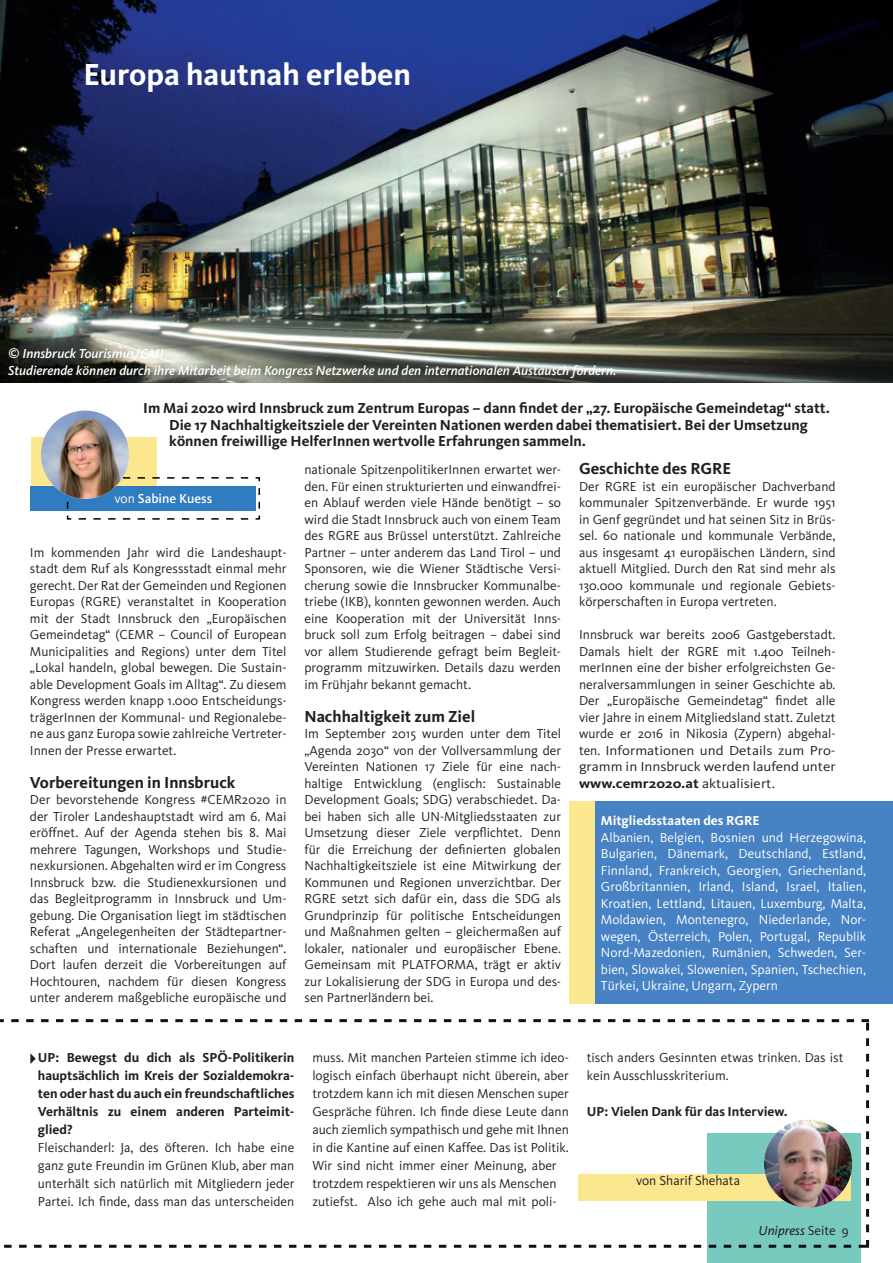
<style>
.page{position:relative;width:893px;height:1263px;background:#fff}
.page>*{position:absolute;margin:0;border:0;box-sizing:border-box;transform-origin:0 0}
.t1{font:700 31.5px "Kievit";color:#fff}
.t2{font:700 16.5px "Kievit";color:#231f20}
.t3{font:700 15px/16.5px "Kievit";color:#231f20}
.t4{font:13.5px/16.5px "Kievit";color:#231f20;text-align:justify}
.t5{font:13.5px/16.5px "Kievit";color:#fff;text-align:justify}
.t6{font:700 13.5px/18px "Kievit";color:#231f20;text-align:justify}
.t7{font:italic 500 13.5px/16.5px "Kievit";color:#fff}
.t8{font:700 13.5px "Kievit";color:#fff}
.t9{font:500 13.5px "Kievit";color:#fff}
.t10{font:italic 13.5px "Kievit";color:#231f20}
.s1{font-weight:400}
.s2{font-weight:700}
.s3{font-style:normal}
</style>
<div class="page">
<div style="left:570px;top:801px;width:323px;height:203px;background:#4782c4"></div>
<div style="left:569px;top:801px;width:25px;height:203px;background:#fbe78e"></div>
<div style="left:707px;top:1133px;width:154px;height:130px;background:#78cabe"></div>
<img style="left:0;top:0;width:893px;height:382px">
<div style="left:31px;top:437px;width:126px;height:61px;background:#fbe78e"></div>
<div style="left:31px;top:486px;width:225px;height:25px;background:#2f7cc0"></div>
<svg style="left:66px;top:476px;width:194px;height:44px"></svg>
<svg style="left:0;top:1019px;width:869px;height:229px"></svg>
<img style="left:764px;top:1119px;width:88px;height:89px;border-radius:44px">
<img style="left:41px;top:410px;width:88px;height:89px;border-radius:44px">
<h1 class="t1" style="left:84px;top:56px;width:329px">Europa hautnah erleben</h1>
<p class="t7" style="left:8px;top:346px;width:610px">© Innsbruck Tourismus/CMI<br>Studierende können durch ihre Mitarbeit beim Kongress Netzwerke und den internationalen Austausch fördern.</p>
<p class="t3" style="left:169px;top:400px;width:662px;text-indent:-26px">Im Mai 2020 wird Innsbruck zum Zentrum Europas – dann findet der „27. Europäische Gemeindetag“ statt.<br>Die 17 Nachhaltigkeitsziele der Vereinten Nationen werden dabei thematisiert. Bei der Umsetzung können freiwillige HelferInnen wertvolle Erfahrungen sammeln.</p>
<p class="t9" style="left:114px;top:491px;width:99px"><span class="s1">von</span> Sabine Kuess</p>
<p class="t4" style="left:30px;top:544px;width:258px">Im kommenden Jahr wird die Landeshaupt&shy;stadt dem Ruf als Kongressstadt einmal mehr gerecht. Der Rat der Gemeinden und Regionen Europas (RGRE) veranstaltet in Kooperation mit der Stadt Innsbruck den „Europäischen Gemeindetag“ (CEMR – Council of European Municipalities and Regions) unter dem Titel „Lokal handeln, global bewegen. Die Sustain&shy;able Development Goals im Alltag“. Zu diesem Kongress werden knapp 1.000 Entscheidungs&shy;trägerInnen der Kommunal- und Regionalebe&shy;ne aus ganz Europa sowie zahlreiche Vertreter-Innen der Presse erwartet.</p>
<p class="t2" style="left:30px;top:772px;width:207px">Vorbereitungen in Innsbruck</p>
<p class="t4" style="left:30px;top:791px;width:258px">Der bevorstehende Kongress #CEMR2020 in der Tiroler Landeshauptstadt wird am 6. Mai eröffnet. Auf der Agenda stehen bis 8. Mai mehrere Tagungen, Workshops und Studie&shy;nexkursionen. Abgehalten wird er im Congress Innsbruck bzw. die Studienexkursionen und das Begleitprogramm in Innsbruck und Um&shy;gebung. Die Organisation liegt im städtischen Referat „Angelegenheiten der Städtepartner&shy;schaften und internationale Beziehungen“.<br>Dort laufen derzeit die Vorbereitungen auf Hochtouren, nachdem für diesen Kongress unter anderem maßgebliche europäische und</p>
<p class="t4" style="left:304px;top:461px;width:258px">nationale SpitzenpolitikerInnen erwartet wer&shy;den. Für einen strukturierten und einwandfrei&shy;en Ablauf werden viele Hände benötigt – so wird die Stadt Innsbruck auch von einem Team des RGRE aus Brüssel unterstützt. Zahlreiche Partner – unter anderem das Land Tirol – und Sponsoren, wie die Wiener Städtische Versi&shy;cherung sowie die Innsbrucker Kommunalbe&shy;triebe (IKB), konnten gewonnen werden. Auch eine Kooperation mit der Universität Inns&shy;bruck soll zum Erfolg beitragen – dabei sind vor allem Studierende gefragt beim Begleit&shy;programm mitzuwirken. Details dazu werden im Frühjahr bekannt gemacht.</p>
<p class="t2" style="left:304px;top:706px;width:172px">Nachhaltigkeit zum Ziel</p>
<p class="t4" style="left:304px;top:725px;width:258px">Im September 2015 wurden unter dem Titel „Agenda 2030“ von der Vollversammlung der Vereinten Nationen 17 Ziele für eine nach&shy;haltige Entwicklung (englisch: Sustainable Development Goals; SDG) verabschiedet. Da&shy;bei haben sich alle UN-Mitgliedsstaaten zur Umsetzung dieser Ziele verpflichtet. Denn für die Erreichung der definierten globalen Nachhaltigkeitsziele ist eine Mitwirkung der Kommunen und Regionen unverzichtbar. Der RGRE setzt sich dafür ein, dass die SDG als Grundprinzip für politische Entscheidungen und Maßnahmen gelten – gleichermaßen auf lokaler, nationaler und europäischer Ebene.<br>Gemeinsam mit PLATFORMA, trägt er aktiv zur Lokalisierung der SDG in Europa und des&shy;sen Partnerländern bei.</p>
<p class="t2" style="left:579px;top:459px;width:154px">Geschichte des RGRE</p>
<p class="t4" style="left:579px;top:478px;width:258px">Der RGRE ist ein europäischer Dachverband kommunaler Spitzenverbände. Er wurde 1951 in Genf gegründet und hat seinen Sitz in Brüs&shy;sel. 60 nationale und kommunale Verbände, aus insgesamt 41 europäischen Ländern, sind aktuell Mitglied. Durch den Rat sind mehr als 130.000 kommunale und regionale Gebiets&shy;körperschaften in Europa vertreten.</p>
<p class="t4" style="left:579px;top:626px;width:258px">Innsbruck war bereits 2006 Gastgeberstadt.<br>Damals hielt der RGRE mit 1.400 Teilneh&shy;merInnen eine der bisher erfolgreichsten Ge&shy;neralversammlungen in seiner Geschichte ab.<br>Der „Europäische Gemeindetag“ findet alle vier Jahre in einem Mitgliedsland statt. Zuletzt wurde er 2016 in Nikosia (Zypern) abgehal&shy;ten. Informationen und Details zum Pro&shy;gramm in Innsbruck werden laufend unter <span class="s2">www.cemr2020.at</span> aktualisiert.</p>
<p class="t8" style="left:601px;top:813px;width:160px">Mitgliedsstaaten des RGRE</p>
<p class="t5" style="left:601px;top:829px;width:267px">Albanien, Belgien, Bosnien und Herzegowina, Bulgarien, Dänemark, Deutschland, Estland, Finnland, Frankreich, Georgien, Griechenland, Großbritannien, Irland, Island, Israel, Italien, Kroatien, Lettland, Litauen, Luxemburg, Malta, Moldawien, Montenegro, Niederlande, Nor&shy;wegen, Österreich, Polen, Portugal, Republik Nord-Mazedonien, Rumänien, Schweden, Ser&shy;bien, Slowakei, Slowenien, Spanien, Tschechien, Türkei, Ukraine, Ungarn, Zypern</p>
<p class="t6" style="left:38px;top:1048px;width:258px">UP: Bewegst du dich als SPÖ-Politikerin hauptsächlich im Kreis der Sozialdemokra&shy;ten oder hast du auch ein freundschaftliches Verhältnis zu einem anderen Parteimit&shy;glied?</p>
<p class="t4" style="left:38px;top:1139px;width:258px;line-height:18px">Fleischanderl: Ja, des öfteren. Ich habe eine ganz gute Freundin im Grünen Klub, aber man unterhält sich natürlich mit Mitgliedern jeder Partei. Ich finde, dass man das unterscheiden</p>
<p class="t4" style="left:312px;top:1049px;width:258px;line-height:18px;text-align:left">muss. Mit manchen Parteien stimme ich ideo&shy;logisch einfach überhaupt nicht überein, aber trotzdem kann ich mit diesen Menschen super Gespräche führen. Ich finde diese Leute dann auch ziemlich sympathisch und gehe mit Ihnen in die Kantine auf einen Kaffee. Das ist Politik.<br>Wir sind nicht immer einer Meinung, aber trotzdem respektieren wir uns als Menschen zutiefst. Also ich gehe auch mal mit poli-</p>
<p class="t4" style="left:587px;top:1049px;width:258px;line-height:18px">tisch anders Gesinnten etwas trinken. Das ist kein Ausschlusskriterium.</p>
<p class="t6" style="left:587px;top:1102px;width:202px">UP: Vielen Dank für das Interview.</p>
<p class="t4" style="left:636px;top:1173px;width:106px">von Sharif Shehata</p>
<p class="t10" style="left:759px;top:1223px;width:91px">Unipress <span class="s3">Seite 9</span></p>
</div>
